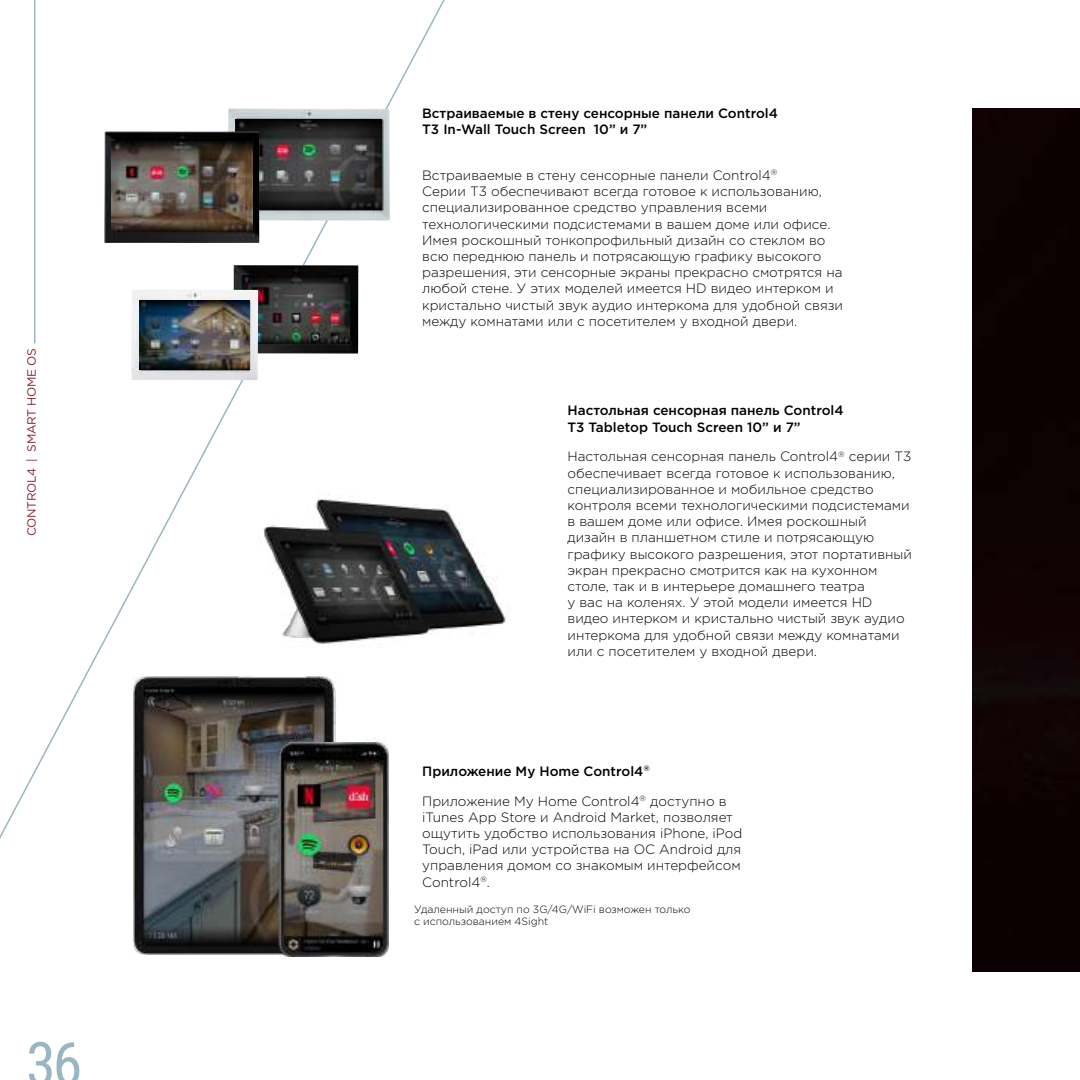
<style>
.page{position:relative;width:1080px;height:1080px;background:#fff}
.page>*{position:absolute;margin:0;border:0;box-sizing:border-box;transform-origin:0 0}
.t1{font:60px "Roboto Condensed";color:#99b7c2}
.t2{font:300 13.5px/16.2px "Gotham Pro";color:#000}
.t3{font:500 13.5px/16.2px "Gotham Pro";color:#000}
.t4{font:12px "Gotham Pro";letter-spacing:-.025em;color:#8b2131}
.t5{font:300 10.5px/12.6px "Gotham Pro";color:#000}
</style>
<div class="page">
<svg style="left:0;top:0;width:445px;height:955px"></svg>
<div style="left:972px;top:108px;width:108px;height:864px;background:#0c0103"></div>
<img style="left:227px;top:108px;width:163px;height:113px">
<img style="left:236px;top:119px;width:146px;height:91px">
<img style="left:233px;top:265px;width:125px;height:89px">
<img style="left:242px;top:276px;width:108px;height:67px">
<img style="left:131px;top:289px;width:127px;height:91px">
<img style="left:104px;top:132px;width:156px;height:111px">
<img style="left:112px;top:142px;width:140px;height:90px">
<img style="left:140px;top:301px;width:109px;height:68px">
<img style="left:258px;top:492px;width:248px;height:155px">
<img style="left:134px;top:676px;width:250px;height:278px">
<img style="left:279px;top:742px;width:110px;height:215px">
<p class="t4" style="left:25px;top:536px;width:189px;rotate:-90deg">CONTROL4 | SMART HOME OS</p>
<h1 class="t1" style="left:26px;top:1022px;width:58px">36</h1>
<p class="t3" style="left:422px;top:105px;width:357px">Встраиваемые в стену сенсорные панели Control4<br>T3 In-Wall Touch Screen 10” и 7”</p>
<p class="t2" style="left:422px;top:167px;width:422px">Встраиваемые в стену сенсорные панели Control4<sup>®<br></sup>Серии T3 обеспечивают всегда готовое к использованию, специализированное средство управления всеми технологическими подсистемами в вашем доме или офисе.<br>Имея роскошный тонкопрофильный дизайн со стеклом во всю переднюю панель и потрясающую графику высокого разрешения, эти сенсорные экраны прекрасно смотрятся на любой стене. У этих моделей имеется HD видео интерком и кристально чистый звук аудио интеркома для удобной связи между комнатами или с посетителем у входной двери.</p>
<p class="t3" style="left:568px;top:402px;width:278px">Настольная сенсорная панель Control4<br>T3 Tabletop Touch Screen 10” и 7”</p>
<p class="t2" style="left:568px;top:449px;width:346px">Настольная сенсорная панель Control4<sup>®</sup> серии T3 обеспечивает всегда готовое к использованию, специализированное и мобильное средство контроля всеми технологическими подсистемами в вашем доме или офисе. Имея роскошный дизайн в планшетном стиле и потрясающую графику высокого разрешения, этот портативный экран прекрасно смотрится как на кухонном столе, так и в интерьере домашнего театра<br>у вас на коленях. У этой модели имеется HD видео интерком и кристально чистый звук аудио интеркома для удобной связи между комнатами или с посетителем у входной двери.</p>
<p class="t3" style="left:422px;top:763px;width:229px">Приложение My Home Control4<sup>®</sup></p>
<p class="t2" style="left:422px;top:793px;width:322px">Приложение My Home Control4<sup>®</sup> доступно в iTunes App Store и Android Market, позволяет ощутить удобство использования iPhone, iPod Touch, iPad или устройства на ОС Android для управления домом со знакомым интерфейсом Control4<sup>®</sup>.</p>
<p class="t5" style="left:414px;top:903px;width:278px">Удаленный доступ по 3G/4G/WiFi возможен только с использованием 4Sight</p>
</div>
